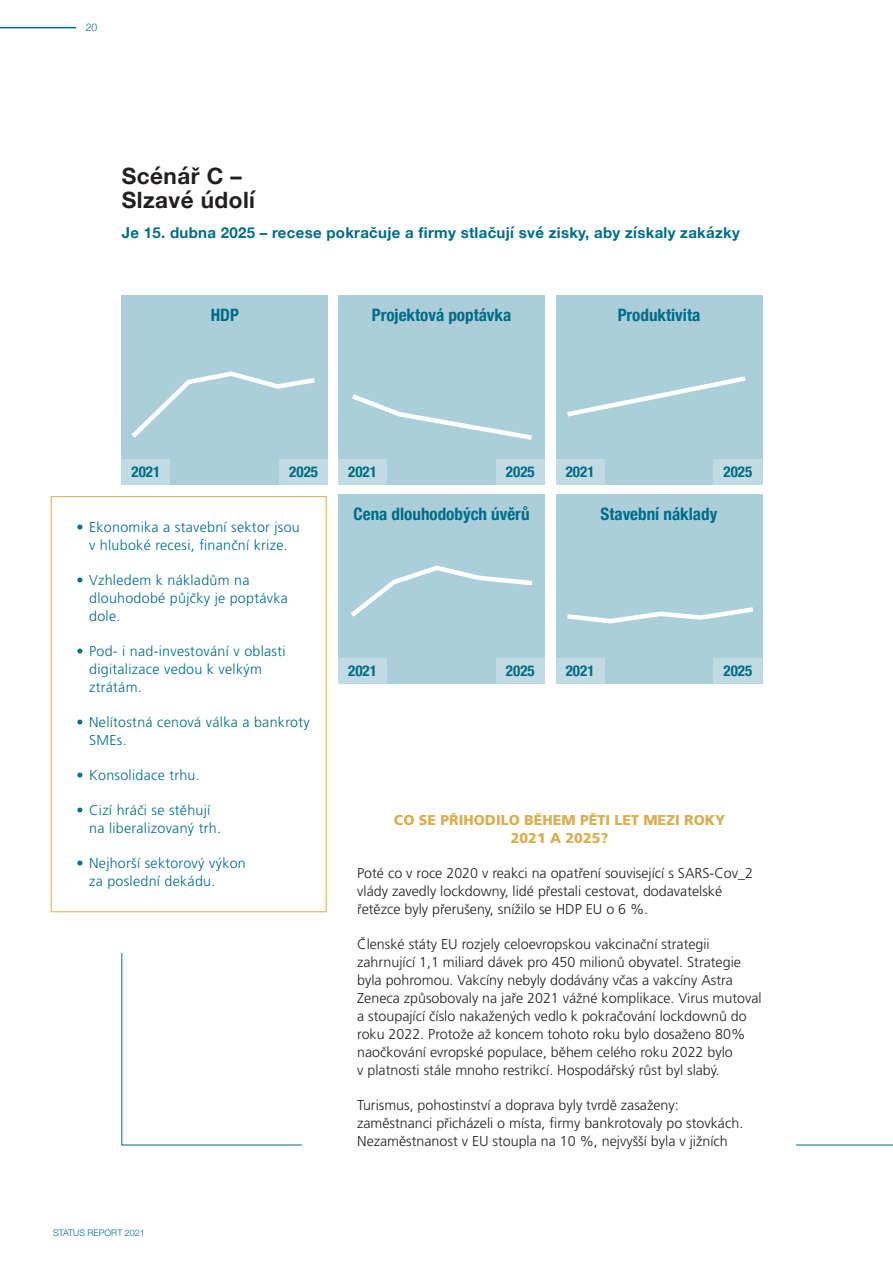
<style>
.page{position:relative;width:893px;height:1263px;background:#fff}
.page>*{position:absolute;margin:0;border:0;box-sizing:border-box;transform-origin:0 0}
.t1{font:700 22.5px/24px "Helvetica Neue";letter-spacing:.02em;color:#231f20}
.t2{font:700 condensed 17.1px "Helvetica Neue";color:#006c85}
.t3{font:700 15px "Helvetica Neue";letter-spacing:.02em;color:#006c85}
.t4{font:700 condensed 15px "Helvetica Neue";color:#006c85}
.t5{font:300 14.25px/18px "Frutiger CE";color:#231f20}
.t6{font:300 14.25px/18px "Frutiger CE";letter-spacing:.02em;color:#006c85}
.t7{font:900 14.25px/18px "Frutiger CE";color:#d9ae51;text-align:center}
.t8{font:300 10.5px "Helvetica Neue";color:#006c85}
.t9{font:300 9px "Helvetica Neue";color:#006c85}
</style>
<div class="page">
<hr style="left:0;top:27px;width:76px;height:1px;background:#006c85">
<svg style="left:121px;top:953px;width:181px;height:193px"></svg>
<div style="left:51px;top:496px;width:276px;height:416px;border:1px solid #d9ae51"></div>
<div style="left:122px;top:295px;width:206px;height:189px;background:#aacfda"></div>
<div style="left:339px;top:295px;width:206px;height:189px;background:#aacfda"></div>
<div style="left:339px;top:494px;width:206px;height:190px;background:#aacfda"></div>
<div style="left:556px;top:295px;width:206px;height:189px;background:#aacfda"></div>
<div style="left:556px;top:494px;width:206px;height:190px;background:#aacfda"></div>
<svg style="left:131px;top:371px;width:184px;height:67px"></svg>
<svg style="left:567px;top:376px;width:179px;height:41px"></svg>
<svg style="left:352px;top:394px;width:180px;height:46px"></svg>
<svg style="left:351px;top:565px;width:181px;height:52px"></svg>
<svg style="left:567px;top:607px;width:187px;height:17px"></svg>
<div style="left:122px;top:459px;width:48px;height:25px;background:#c1dbe4"></div>
<svg style="left:338px;top:459px;width:1px;height:25px"></svg>
<div style="left:339px;top:459px;width:48px;height:25px;background:#c1dbe4"></div>
<svg style="left:338px;top:658px;width:1px;height:26px"></svg>
<div style="left:339px;top:658px;width:48px;height:26px;background:#c1dbe4"></div>
<div style="left:556px;top:459px;width:48px;height:25px;background:#c1dbe4"></div>
<div style="left:556px;top:658px;width:48px;height:26px;background:#c1dbe4"></div>
<div style="left:280px;top:459px;width:48px;height:25px;background:#c1dbe4"></div>
<div style="left:496px;top:459px;width:48px;height:25px;background:#c1dbe4"></div>
<div style="left:496px;top:658px;width:48px;height:26px;background:#c1dbe4"></div>
<div style="left:714px;top:459px;width:48px;height:25px;background:#c1dbe4"></div>
<div style="left:714px;top:658px;width:48px;height:26px;background:#c1dbe4"></div>
<p class="t8" style="left:86px;top:21px;width:13px">20</p>
<h1 class="t1" style="left:122px;top:163px;width:135px">Scénář C –<br>Slzavé údolí</h1>
<p class="t3" style="left:122px;top:223px;width:620px">Je 15. dubna 2025 – recese pokračuje a firmy stlačují své zisky, aby získaly zakázky</p>
<p class="t2" style="left:211px;top:305px;width:30px">HDP</p>
<p class="t2" style="left:372px;top:305px;width:141px">Projektová poptávka</p>
<p class="t2" style="left:618px;top:305px;width:84px">Produktivita</p>
<p class="t4" style="left:132px;top:462px;width:30px">2021</p>
<p class="t4" style="left:348px;top:462px;width:30px">2021</p>
<p class="t4" style="left:289px;top:462px;width:30px">2025</p>
<p class="t4" style="left:506px;top:462px;width:30px">2025</p>
<p class="t4" style="left:566px;top:462px;width:30px">2021</p>
<p class="t4" style="left:723px;top:462px;width:30px">2025</p>
<p class="t6" style="left:76px;top:519px;width:225px;text-align:center">• Ekonomika a stavební sektor jsou v hluboké recesi, finanční krize.</p>
<p class="t6" style="left:89px;top:572px;width:200px;text-indent:-13px">• Vzhledem k nákladům na dlouhodobé půjčky je poptávka dole.</p>
<p class="t6" style="left:89px;top:643px;width:198px;text-indent:-13px">• Pod- i nad-investování v oblasti digitalizace vedou k velkým ztrátám.</p>
<p class="t6" style="left:89px;top:714px;width:222px;text-indent:-13px">• Nelítostná cenová válka a bankroty<br>SMEs.</p>
<p class="t6" style="left:76px;top:767px;width:125px">• Konsolidace trhu.</p>
<p class="t6" style="left:89px;top:802px;width:133px;text-indent:-13px">• Cizí hráči se stěhují na liberalizovaný trh.</p>
<p class="t6" style="left:89px;top:855px;width:158px;text-indent:-13px">• Nejhorší sektorový výkon za poslední dekádu.</p>
<p class="t9" style="left:53px;top:1227px;width:93px">STATUS REPORT 2021</p>
<p class="t2" style="left:354px;top:504px;width:177px">Cena dlouhodobých úvěrů</p>
<p class="t2" style="left:600px;top:504px;width:118px">Stavební náklady</p>
<p class="t4" style="left:348px;top:662px;width:30px">2021</p>
<p class="t4" style="left:506px;top:662px;width:30px">2025</p>
<p class="t4" style="left:566px;top:662px;width:30px">2021</p>
<p class="t4" style="left:723px;top:662px;width:30px">2025</p>
<p class="t7" style="left:394px;top:811px;width:333px">CO SE PŘIHODILO BĚHEM PĚTI LET MEZI ROKY<br>2021 A 2025?</p>
<p class="t5" style="left:357px;top:865px;width:397px">Poté co v roce 2020 v reakci na opatření související s SARS-Cov_2 vlády zavedly lockdowny, lidé přestali cestovat, dodavatelské řetězce byly přerušeny, snížilo se HDP EU o 6 %.</p>
<p class="t5" style="left:357px;top:936px;width:406px">Členské státy EU rozjely celoevropskou vakcinační strategii zahrnující 1,1 miliard dávek pro 450 milionů obyvatel. Strategie byla pohromou. Vakcíny nebyly dodávány včas a vakcíny Astra Zeneca způsobovaly na jaře 2021 vážné komplikace. Virus mutoval a stoupající číslo nakažených vedlo k pokračování lockdownů do roku 2022. Protože až koncem tohoto roku bylo dosaženo 80% naočkování evropské populace, během celého roku 2022 bylo<br>v platnosti stále mnoho restrikcí. Hospodářský růst byl slabý.</p>
<p class="t5" style="left:357px;top:1097px;width:388px">Turismus, pohostinství a doprava byly tvrdě zasaženy: zaměstnanci přicházeli o místa, firmy bankrotovaly po stovkách.<br>Nezaměstnanost v EU stoupla na 10 %, nejvyšší byla v jižních</p>
</div>
